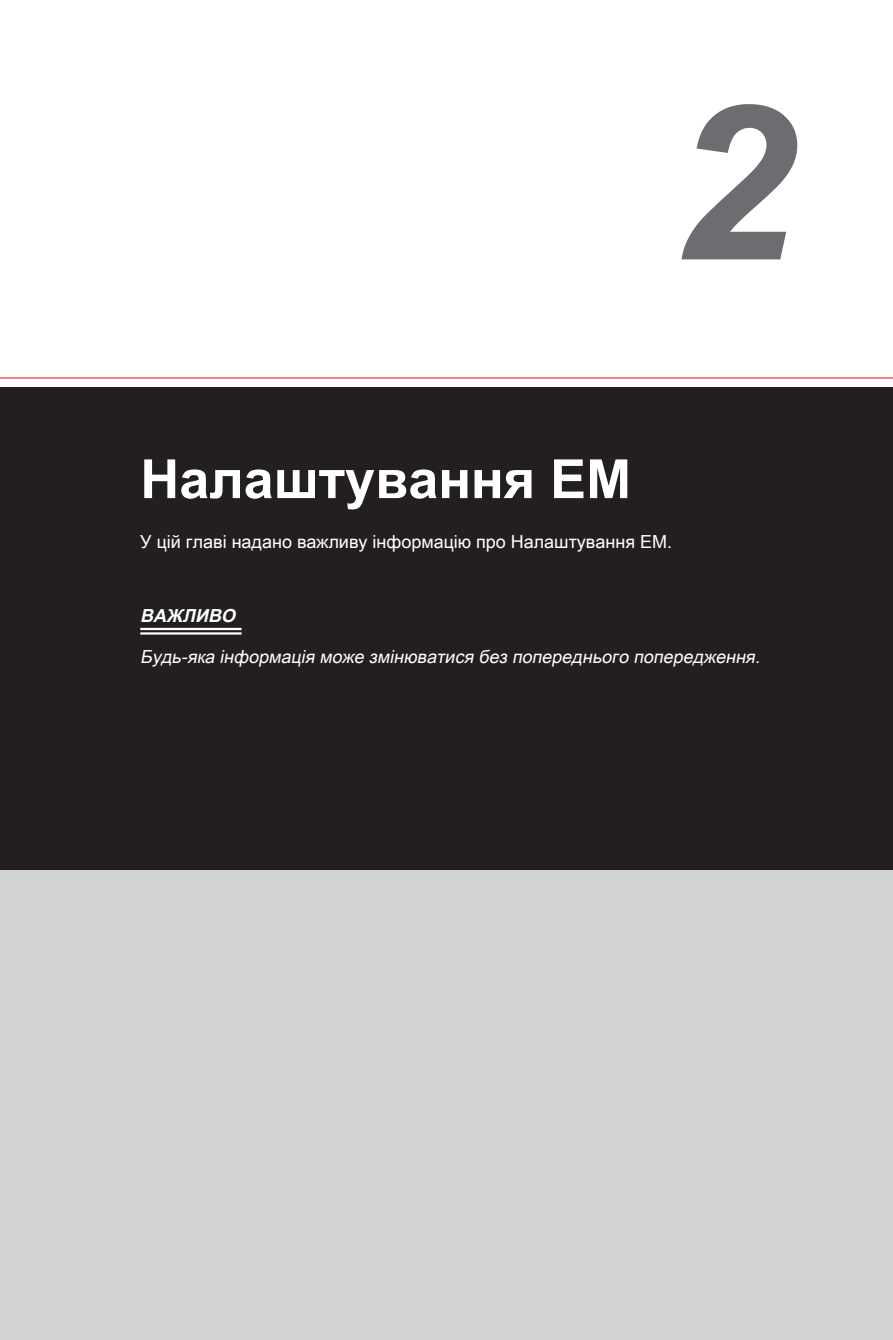
<style>
.page{position:relative;width:893px;height:1340px;background:#fff}
.page>*{position:absolute;margin:0;border:0;box-sizing:border-box;transform-origin:0 0}
.t1{font:italic 700 216px "Arial";color:#6c6d70;scale:1.05 1}
.t2{font:700 54px "Arial Unicode MS";color:#fff}
.t3{font:italic 18px "Arial Unicode MS";color:#fff}
.t4{font:18px "Arial Unicode MS";color:#fff}
.t5{font:italic 700 18px "Arial Unicode MS";color:#fff}
</style>
<div class="page">
<div style="left:0;top:845px;width:893px;height:494px;background:#d1d2d4"></div>
<div style="left:0;top:387px;width:893px;height:482px;background:#231f20"></div>
<hr style="left:140px;top:628px;width:102px;height:2px;background:#fff">
<hr style="left:140px;top:632px;width:102px;height:2px;background:#fff">
<hr style="left:0;top:377px;width:893px;height:1px;background:#ee1d23">
<h1 class="t1" style="left:668px;top:39px;width:122px">2</h1>
<h2 class="t2" style="left:140px;top:439px;width:492px">Налаштування ЕМ</h2>
<p class="t4" style="left:140px;top:528px;width:533px">У цій главі надано важливу інформацію про Налаштування ЕМ.</p>
<p class="t5" style="left:140px;top:602px;width:102px">ВАЖЛИВО</p>
<p class="t3" style="left:140px;top:643px;width:626px">Будь-яка інформація може змінюватися безпопереднього попередження.</p>
</div>
